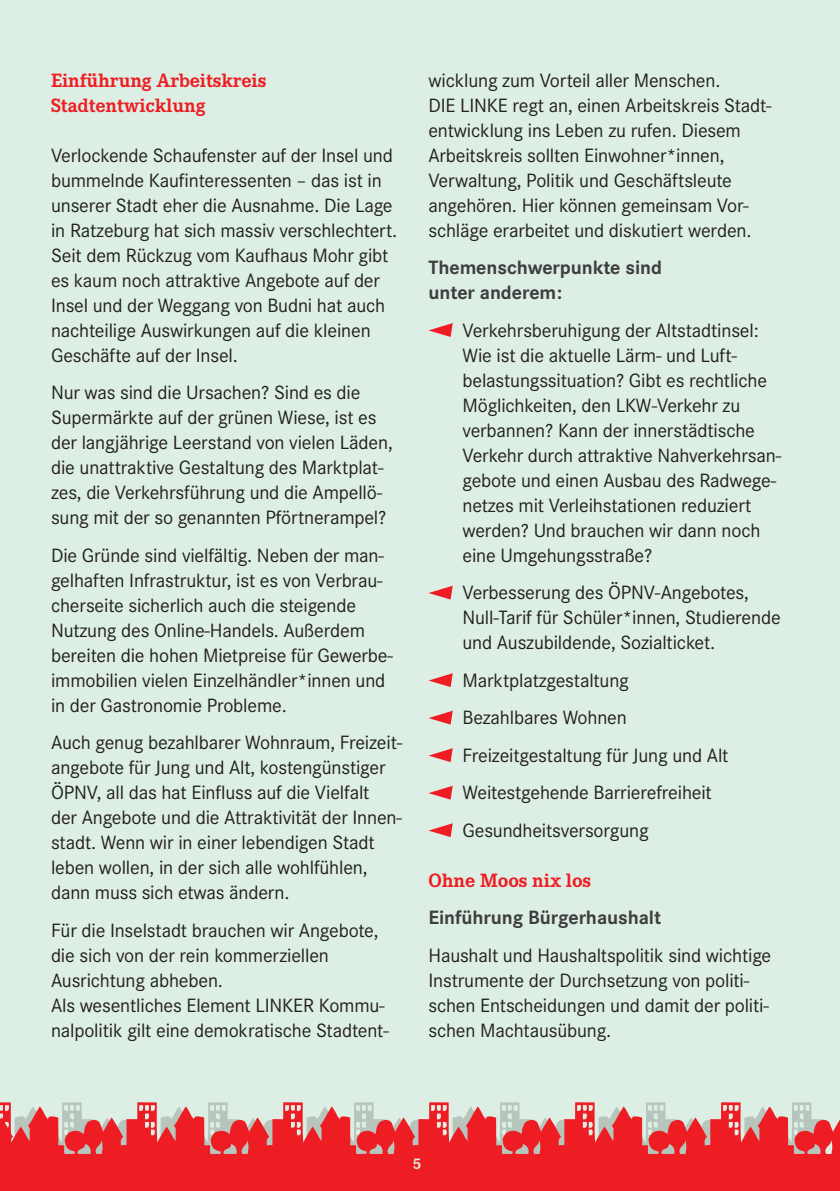
<style>
.page{position:relative;width:840px;height:1191px;background:#fff}
.page>*{position:absolute;margin:0;border:0;box-sizing:border-box;transform-origin:0 0}
.t1{font:20px/25px "Corporate S";letter-spacing:-.01em;color:#231f20}
.t2{font:700 20px/25px "Corporate S";letter-spacing:-.005em;color:#3e3e3f}
.t3{font:700 20px/25px "Corporate E";letter-spacing:-.005em;color:#ee1d23}
.t4{font:700 16px "Corporate E";color:#ddefe4}
</style>
<div class="page">
<div style="left:0;top:0;width:839px;height:1191px;background:#ddefe4"></div>
<svg style="left:0;top:1102px;width:839px;height:89px"></svg>
<svg style="left:428px;top:323px;width:24px;height:14px"></svg>
<svg style="left:428px;top:586px;width:24px;height:13px"></svg>
<svg style="left:428px;top:673px;width:24px;height:14px"></svg>
<svg style="left:428px;top:711px;width:24px;height:13px"></svg>
<svg style="left:428px;top:748px;width:24px;height:14px"></svg>
<svg style="left:428px;top:786px;width:24px;height:13px"></svg>
<svg style="left:428px;top:823px;width:24px;height:14px"></svg>
<p class="t3" style="left:51px;top:67px;width:216px">Einführung Arbeitskreis<br>Stadtentwicklung</p>
<p class="t1" style="left:51px;top:142px;width:347px">Verlockende Schaufenster auf der Insel und bummelnde Kaufinteressenten – das ist in unserer Stadt eher die Ausnahme. Die Lage in Ratzeburg hat sich massiv verschlechtert.<br>Seit dem Rückzug vom Kaufhaus Mohr gibt es kaum noch attraktive Angebote auf der Insel und der Weggang von Budni hat auch nachteilige Auswirkungen auf die kleinen Geschäfte auf der Insel.</p>
<p class="t1" style="left:51px;top:380px;width:343px">Nur was sind die Ursachen? Sind es die Supermärkte auf der grünen Wiese, ist es der langjährige Leerstand von vielen Läden, die unattraktive Gestaltung des Marktplat&shy;zes, die Verkehrsführung und die Ampellö&shy;sung mit der so genannten Pförtnerampel?</p>
<p class="t1" style="left:51px;top:542px;width:342px">Die Gründe sind vielfältig. Neben der man&shy;gelhaften Infrastruktur, ist es von Verbrau&shy;cherseite sicherlich auch die steigende Nutzung des Online-Handels. Außerdem bereiten die hohen Mietpreise für Gewerbe&shy;immobilien vielen Einzelhändler*innen und in der Gastronomie Probleme.</p>
<p class="t1" style="left:51px;top:730px;width:352px">Auch genug bezahlbarer Wohnraum, Freizeit&shy;angebote für Jung und Alt, kostengünstiger ÖPNV, all das hat Einfluss auf die Vielfalt<br>der Angebote und die Attraktivität der Innen&shy;stadt. Wenn wir in einer lebendigen Stadt leben wollen, in der sich alle wohlfühlen, dann muss sich etwas ändern.</p>
<p class="t1" style="left:51px;top:917px;width:338px">Für die Inselstadt brauchen wir Angebote, die sich von der rein kommerziellen Ausrichtung abheben.<br>Als wesentliches Element LINKER Kommu&shy;nalpolitik gilt eine demokratische Stadtent-</p>
<p class="t1" style="left:428px;top:67px;width:344px">wicklung zum Vorteil aller Menschen.<br>DIE LINKE regt an, einen Arbeitskreis Stadt&shy;entwicklung ins Leben zu rufen. Diesem Arbeitskreis sollten Einwohner*innen, Verwaltung, Politik und Geschäftsleute angehören. Hier können gemeinsam Vor&shy;schläge erarbeitet und diskutiert werden.</p>
<p class="t2" style="left:428px;top:255px;width:235px">Themenschwerpunkte sind unter anderem:</p>
<p class="t1" style="left:462px;top:317px;width:319px">Verkehrsberuhigung der Altstadtinsel:<br>Wie ist die aktuelle Lärm- und Luft&shy;belastungssituation? Gibt es rechtliche Möglichkeiten, den LKW-Verkehr zu verbannen? Kann der innerstädtische Verkehr durch attraktive Nahverkehrsan&shy;gebote und einen Ausbau des Radwege&shy;netzes mit Verleihstationen reduziert werden? Und brauchen wir dann noch eine Umgehungsstraße?</p>
<p class="t1" style="left:462px;top:580px;width:319px">Verbesserung des ÖPNV-Angebotes,<br>Null-Tarif für Schüler*innen, Studierende und Auszubildende, Sozialticket.</p>
<p class="t1" style="left:462px;top:661px;width:267px;line-height:37.6px">Marktplatzgestaltung<br>Bezahlbares Wohnen<br>Freizeitgestaltung für Jung und Alt<br>Weitestgehende Barrierefreiheit<br>Gesundheitsversorgung</p>
<p class="t3" style="left:428px;top:867px;width:164px">Ohne Moos nix los</p>
<p class="t2" style="left:428px;top:905px;width:234px">Einführung Bürgerhaushalt</p>
<p class="t1" style="left:428px;top:942px;width:344px">Haushalt und Haushaltspolitik sind wichtige Instrumente der Durchsetzung von politi&shy;schen Entscheidungen und damit der politi&shy;schen Machtausübung.</p>
<p class="t4" style="left:413px;top:1154px;width:10px">5</p>
</div>
